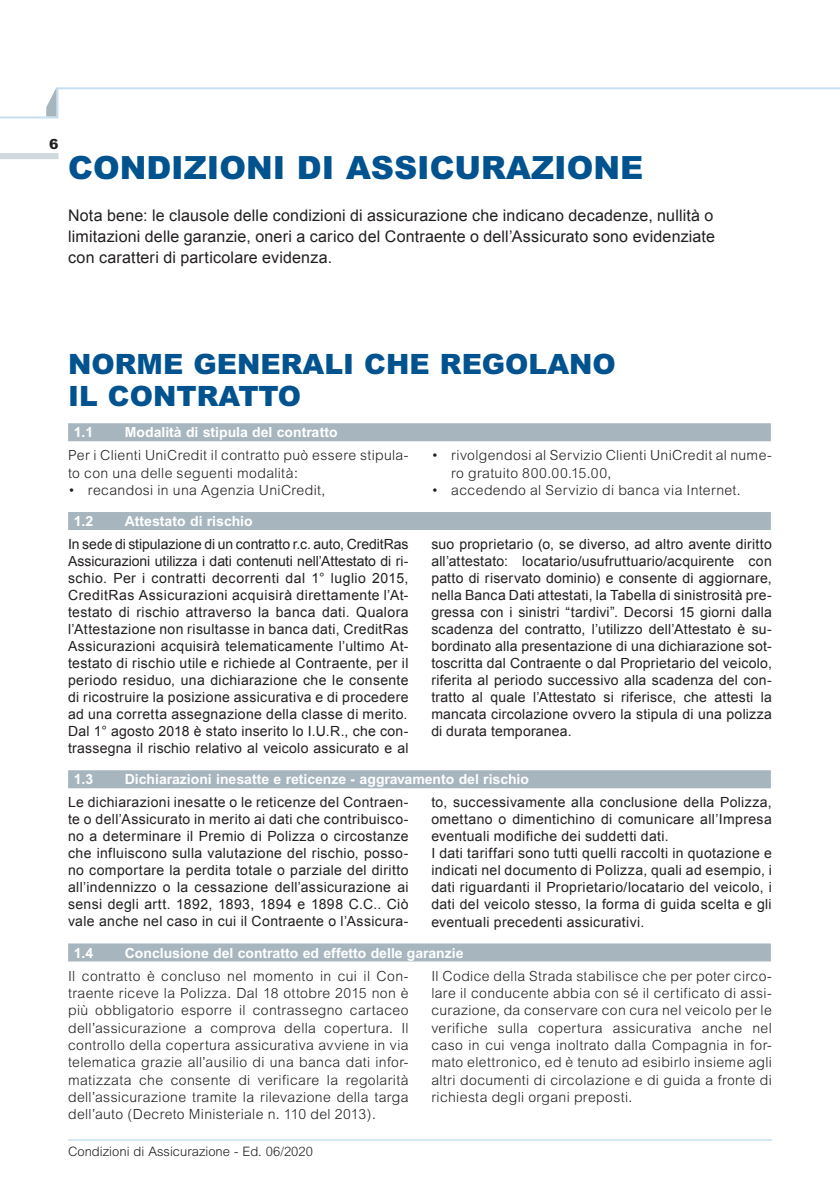
<style>
.page{position:relative;width:840px;height:1191px;background:#fff}
.page>*{position:absolute;margin:0;border:0;box-sizing:border-box;transform-origin:0 0}
._02_TITOLO{font:900 32px "Arial";color:#01538f}
._06_TITOLO_2_CP_14{font:900 28px "Arial";color:#01538f}
._01_TXT{font:16px "Arial";letter-spacing:.01em;color:#231f20}
._01_TXT-2{font:14px/17px "Arial";letter-spacing:.025em;color:#231f20;text-align:justify}
._01_TXT-3{font:300 14px/17.2px "Arial";letter-spacing:.025em;color:#231f20}
._04_TITOLO_BOX_GRIGI{font:700 14px "Arial";color:#fff}
.t1{font:900 14px "Arial";color:#231f20}
.t2{font:300 13px "Arial";color:#231f20}
</style>
<div class="page">
<div style="left:0;top:153px;width:58px;height:6px;background:#cfd8dd"></div>
<svg style="left:0;top:87px;width:839px;height:32px"></svg>
<svg style="left:46px;top:87px;width:10px;height:29px"></svg>
<hr style="left:68px;top:1139px;width:703px;height:1px;background:#c7dff2">
<div style="left:68px;top:423px;width:702px;height:18px;background:#a7b6be"></div>
<div style="left:68px;top:512px;width:702px;height:18px;background:#a7b6be"></div>
<div style="left:68px;top:770px;width:702px;height:18px;background:#a7b6be"></div>
<div style="left:68px;top:943px;width:702px;height:18px;background:#a7b6be"></div>
<p class="t1" style="left:49px;top:135px;width:11px">6</p>
<p class="_02_TITOLO" style="left:68px;top:148px;width:576px">CONDIZIONI DI ASSICURAZIONE</p>
<p class="_01_TXT" style="left:68px;top:205px;width:646px">Nota bene: le clausole delle condizioni di assicurazione che indicano decadenze, nullità o</p>
<p class="_01_TXT" style="left:68px;top:226px;width:648px">limitazioni delle garanzie, oneri a carico del Contraente o dell’Assicurato sono evidenziate</p>
<p class="_01_TXT" style="left:68px;top:247px;width:265px">con caratteri di particolare evidenza.</p>
<p class="_06_TITOLO_2_CP_14" style="left:68px;top:346px;width:549px">NORME GENERALI CHE REGOLANO</p>
<p class="_06_TITOLO_2_CP_14" style="left:68px;top:378px;width:234px">IL CONTRATTO</p>
<p class="_04_TITOLO_BOX_GRIGI" style="left:74px;top:424px;width:21px">1.1</p>
<p class="_04_TITOLO_BOX_GRIGI" style="left:125px;top:424px;width:214px">Modalità di stipula del contratto</p>
<p class="_01_TXT-3" style="left:68px;top:447px;width:342px">Per i Clienti UniCredit il contratto può essere stipula&shy;to con una delle seguenti modalità:</p>
<p class="_01_TXT-3" style="left:68px;top:481px;width:259px">• recandosi in una Agenzia UniCredit,</p>
<p class="_01_TXT-3" style="left:451px;top:447px;width:322px;text-indent:-20px">• rivolgendosi al Servizio Clienti UniCredit al nume&shy;ro gratuito 800.00.15.00,</p>
<p class="_01_TXT-3" style="left:431px;top:481px;width:311px">• accedendo al Servizio di banca via Internet.</p>
<p class="_04_TITOLO_BOX_GRIGI" style="left:74px;top:513px;width:21px">1.2</p>
<p class="_04_TITOLO_BOX_GRIGI" style="left:125px;top:513px;width:129px">Attestato di rischio</p>
<p class="_01_TXT-2" style="left:68px;top:535px;width:342px">In sede di stipulazione di un contratto r.c. auto, CreditRas Assicurazioni utilizza i dati contenuti nell’Attestato di ri&shy;schio. Per i contratti decorrenti dal 1° luglio 2015, CreditRas Assicurazioni acquisirà direttamente l’At&shy;testato di rischio attraverso la banca dati. Qualora l’Attestazione non risultasse in banca dati, CreditRas Assicurazioni acquisirà telematicamente l’ultimo At&shy;testato di rischio utile e richiede al Contraente, per il periodo residuo, una dichiarazione che le consente di ricostruire la posizione assicurativa e di procedere ad una corretta assegnazione della classe di merito.</p>
<p class="_01_TXT-2" style="left:68px;top:723px;width:342px">Dal 1° agosto 2018 è stato inserito lo I.U.R., che con&shy;trassegna il rischio relativo al veicolo assicurato e al</p>
<p class="_01_TXT-2" style="left:431px;top:535px;width:342px">suo proprietario (o, se diverso, ad altro avente diritto all’attestato: locatario/usufruttuario/acquirente con patto di riservato dominio) e consente di aggiornare, nella Banca Dati attestati, la Tabella di sinistrosità pre&shy;gressa con i sinistri “tardivi”. Decorsi 15 giorni dalla scadenza del contratto, l’utilizzo dell’Attestato è su&shy;bordinato alla presentazione di una dichiarazione sot&shy;toscritta dal Contraente o dal Proprietario del veicolo, riferita al periodo successivo alla scadenza del con&shy;tratto al quale l’Attestato si riferisce, che attesti la mancata circolazione ovvero la stipula di una polizza di durata temporanea.</p>
<p class="_04_TITOLO_BOX_GRIGI" style="left:74px;top:771px;width:21px">1.3</p>
<p class="_04_TITOLO_BOX_GRIGI" style="left:125px;top:771px;width:405px">Dichiarazioni inesatte e reticenze - aggravamento del rischio</p>
<p class="_01_TXT-2" style="left:68px;top:794px;width:342px">Le dichiarazioni inesatte o le reticenze del Contraen&shy;te o dell’Assicurato in merito ai dati che contribuisco&shy;no a determinare il Premio di Polizza o circostanze che influiscono sulla valutazione del rischio, posso&shy;no comportare la perdita totale o parziale del diritto all’indennizzo o la cessazione dell’assicurazione ai sensi degli artt. 1892, 1893, 1894 e 1898 C.C.. Ciò vale anche nel caso in cui il Contraente o l’Assicura-</p>
<p class="_01_TXT-2" style="left:431px;top:794px;width:342px">to, successivamente alla conclusione della Polizza, omettano o dimentichino di comunicare all’Impresa eventuali modifiche dei suddetti dati.</p>
<p class="_01_TXT-2" style="left:431px;top:845px;width:342px">I dati tariffari sono tutti quelli raccolti in quotazione e indicati nel documento di Polizza, quali ad esempio, i dati riguardanti il Proprietario/locatario del veicolo, i dati del veicolo stesso, la forma di guida scelta e gli eventuali precedenti assicurativi.</p>
<p class="_04_TITOLO_BOX_GRIGI" style="left:74px;top:944px;width:21px">1.4</p>
<p class="_04_TITOLO_BOX_GRIGI" style="left:125px;top:944px;width:340px">Conclusione del contratto ed effetto delle garanzie</p>
<p class="_01_TXT-3" style="left:68px;top:967px;width:342px;text-align:justify">Il contratto è concluso nel momento in cui il Con&shy;traente riceve la Polizza. Dal 18 ottobre 2015 non è più obbligatorio esporre il contrassegno cartaceo dell’assicurazione a comprova della copertura. Il controllo della copertura assicurativa avviene in via telematica grazie all’ausilio di una banca dati infor&shy;matizzata che consente di verificare la regolarità dell’assicurazione tramite la rilevazione della targa dell’auto (Decreto Ministeriale n. 110 del 2013).</p>
<p class="_01_TXT-3" style="left:431px;top:967px;width:342px;text-align:justify">Il Codice della Strada stabilisce che per poter circo&shy;lare il conducente abbia con sé il certificato di assi&shy;curazione, da conservare con cura nel veicolo per le verifiche sulla copertura assicurativa anche nel caso in cui venga inoltrato dalla Compagnia in for&shy;mato elettronico, ed è tenuto ad esibirlo insieme agli altri documenti di circolazione e di guida a fronte di richiesta degli organi preposti.</p>
<p class="t2" style="left:68px;top:1144px;width:246px">Condizioni di Assicurazione - Ed. 06/2020</p>
</div>
